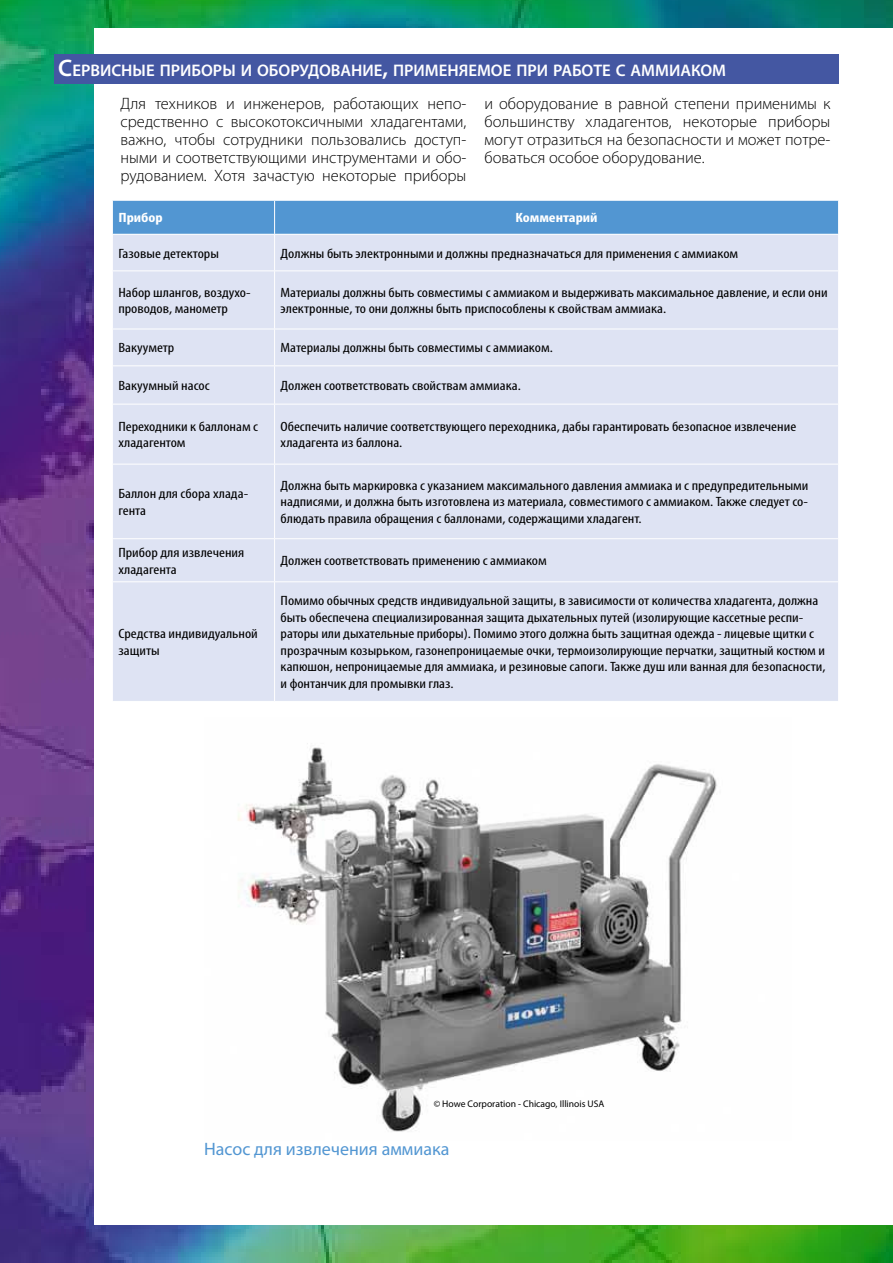
<style>
.page{position:relative;width:893px;height:1263px;background:#fff}
.page>*{position:absolute;margin:0;border:0;box-sizing:border-box;transform-origin:0 0}
.t1{font:18px "Myriad Pro";color:#5296d2}
.t2{font:600 16.8px "Myriad Pro";color:#fff}
.t3{font:300 16.5px/18px "Myriad Pro";color:#000;text-align:justify}
.t4{font:condensed 13.5px/16.5px "Myriad Pro";color:#000;scale:1.2 1}
.t5{font:700 condensed 13.5px "Myriad Pro";color:#fff;scale:1.2 1}
.t6{font:9.6px "Myriad Pro";color:#000}
.s1{font-size:24px}
</style>
<div class="page">
<img style="left:0;top:0;width:893px;height:1262px">
<div style="left:95px;top:28px;width:798px;height:1197px;background:#fff"></div>
<div style="left:54px;top:54px;width:785px;height:30px;background:#4457a2"></div>
<div style="left:113px;top:201px;width:725px;height:33px;background:#5296d2"></div>
<div style="left:113px;top:235px;width:725px;height:466px;background:#dee3f3"></div>
<hr style="left:274px;top:201px;width:1px;height:33px;background:#fff">
<hr style="left:112px;top:270px;width:163px;height:1px;background:#fff">
<hr style="left:112px;top:329px;width:163px;height:1px;background:#fff">
<hr style="left:112px;top:365px;width:163px;height:1px;background:#fff">
<hr style="left:112px;top:404px;width:163px;height:1px;background:#fff">
<hr style="left:112px;top:464px;width:163px;height:1px;background:#fff">
<hr style="left:112px;top:538px;width:163px;height:1px;background:#fff">
<hr style="left:112px;top:581px;width:163px;height:1px;background:#fff">
<hr style="left:274px;top:235px;width:1px;height:35px;background:#fff">
<hr style="left:275px;top:270px;width:564px;height:1px;background:#fff">
<hr style="left:274px;top:271px;width:1px;height:58px;background:#fff">
<hr style="left:275px;top:329px;width:564px;height:1px;background:#fff">
<hr style="left:274px;top:329px;width:1px;height:36px;background:#fff">
<hr style="left:275px;top:365px;width:564px;height:1px;background:#fff">
<hr style="left:274px;top:366px;width:1px;height:38px;background:#fff">
<hr style="left:275px;top:404px;width:564px;height:1px;background:#fff">
<hr style="left:274px;top:404px;width:1px;height:60px;background:#fff">
<hr style="left:275px;top:464px;width:564px;height:1px;background:#fff">
<hr style="left:274px;top:464px;width:1px;height:74px;background:#fff">
<hr style="left:275px;top:538px;width:564px;height:1px;background:#fff">
<hr style="left:274px;top:539px;width:1px;height:42px;background:#fff">
<hr style="left:275px;top:581px;width:564px;height:1px;background:#fff">
<hr style="left:274px;top:582px;width:1px;height:119px;background:#fff">
<img style="left:238px;top:743px;width:479px;height:389px">
<p class="t2" style="left:58px;top:60px;width:669px"><span class="s1">С</span>ервисные приборы и оборудование<span class="s1">,</span> применяемое при работе с аммиаком</p>
<p class="t3" style="left:121px;top:94px;width:347px">Для техников и инженеров, работающих непо&shy;средственно с высокотоксичными хладагентами, важно, чтобы сотрудники пользовались доступ&shy;ными и соответствующими инструментами и обо&shy;рудованием. Хотя зачастую некоторые приборы</p>
<p class="t3" style="left:484px;top:94px;width:347px">и оборудование в равной степени применимы к большинству хладагентов, некоторые приборы могут отразиться на безопасности и может потре&shy;боваться особое оборудование.</p>
<p class="t5" style="left:118px;top:209px;width:39px">Прибор</p>
<p class="t5" style="left:515px;top:209px;width:70px">Комментарий</p>
<p class="t4" style="left:118px;top:245px;width:85px">Газовые детекторы</p>
<p class="t4" style="left:281px;top:245px;width:383px">Должны быть электронными и должны предназначаться для применения с аммиаком</p>
<p class="t4" style="left:118px;top:284px;width:112px">Набор шлангов, воздухо&shy;проводов, манометр</p>
<p class="t4" style="left:281px;top:284px;width:457px">Материалы должны быть совместимы с аммиаком и выдерживать максимальное давление, и если они электронные, то они должны быть приспособлены к свойствам аммиака.</p>
<p class="t4" style="left:118px;top:340px;width:48px">Вакууметр</p>
<p class="t4" style="left:281px;top:340px;width:228px">Материалы должны быть совместимы с аммиаком.</p>
<p class="t4" style="left:118px;top:377px;width:78px">Вакуумный насос</p>
<p class="t4" style="left:281px;top:377px;width:202px">Должен соответствовать свойствам аммиака.</p>
<p class="t4" style="left:118px;top:418px;width:118px">Переходники к баллонам с хладагентом</p>
<p class="t4" style="left:281px;top:418px;width:431px">Обеспечить наличие соответствующего переходника, дабы гарантировать безопасное извлечение хладагента из баллона.</p>
<p class="t4" style="left:118px;top:485px;width:110px">Баллон для сбора хлада&shy;гента</p>
<p class="t4" style="left:281px;top:477px;width:441px;text-align:justify">Должна быть маркировка с указанием максимального давления аммиака и с предупредительными надписями, и должна быть изготовлена из материала, совместимого с аммиаком. Также следует со&shy;блюдать правила обращения с баллонами, содержащими хладагент.</p>
<p class="t4" style="left:118px;top:544px;width:106px">Прибор для извлечения хладагента</p>
<p class="t4" style="left:281px;top:552px;width:223px">Должен соответствовать применению с аммиаком</p>
<p class="t4" style="left:118px;top:625px;width:118px">Средства индивидуальной защиты</p>
<p class="t4" style="left:281px;top:592px;width:456px">Помимо обычных средств индивидуальной защиты, в зависимости от количества хладагента, должна быть обеспечена специализированная защита дыхательных путей (изолирующие кассетные респи&shy;раторы или дыхательные приборы). Помимо этого должна быть защитная одежда - лицевые щитки с прозрачным козырьком, газонепроницаемые очки, термоизолирующие перчатки, защитный костюм и капюшон, непроницаемые для аммиака, и резиновые сапоги. Также душ или ванная для безопасности, и фонтанчик для промывки глаз.</p>
<p class="t6" style="left:434px;top:1098px;width:172px">© Howe Corporation - Chicago, Illinois USA</p>
<h1 class="t1" style="left:204px;top:1138px;width:247px">Насос для извлечения аммиака</h1>
</div>
